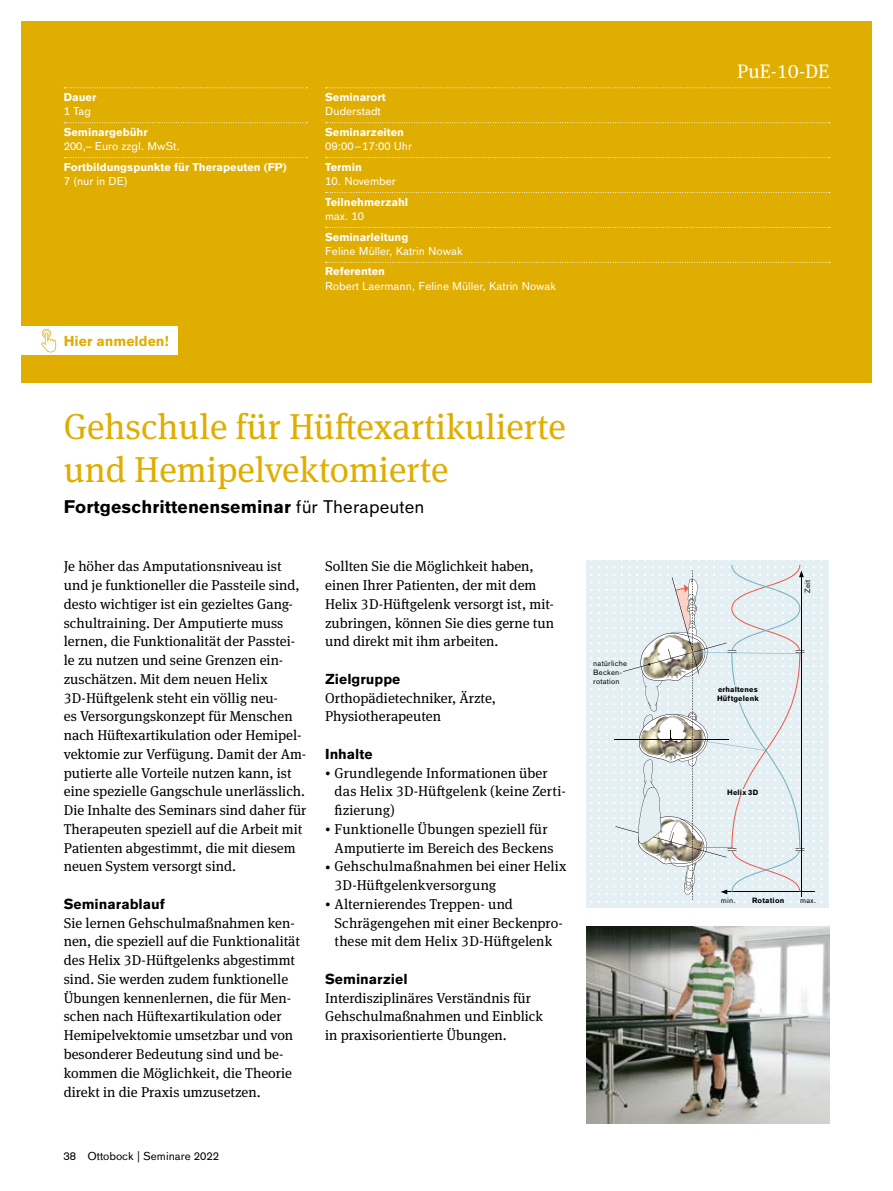
<style>
.page{position:relative;width:893px;height:1191px;background:#fff}
.page>*{position:absolute;margin:0;border:0;box-sizing:border-box;transform-origin:0 0}
.t1{font:36px/43.2px "OBO Serif";color:#e0ae00}
.t2{font:19.5px "OBO Serif";color:#fff}
.t3{font:700 18px "OBO Sans";letter-spacing:.005em;color:#000}
.t4{font:14.25px/18.8px "OBO Serif";color:#000}
.t5{font:700 14.25px "OBO Sans";color:#000}
.t6{font:700 14.25px "OBO Sans";color:#e0ae00}
.t7{font:11.25px "OBO Sans";color:#fff}
.t8{font:700 11.25px "OBO Sans";color:#fff}
.t9{font:11.25px "OBO Sans";color:#000}
.t10{font:7.5px/9px "OBO Sans";letter-spacing:.02em;color:#000}
.t11{font:700 7.5px/9px "OBO Sans";letter-spacing:.02em;color:#000}
.s1{font-weight:400}
.s2{font-size:10.65px}
</style>
<div class="page">
<img style="left:586px;top:926px;width:243px;height:197px">
<div style="left:21px;top:21px;width:851px;height:362px;background:#e0ae00"></div>
<svg style="left:64px;top:87px;width:243px;height:1px"></svg>
<svg style="left:64px;top:122px;width:243px;height:1px"></svg>
<svg style="left:64px;top:157px;width:243px;height:1px"></svg>
<svg style="left:326px;top:87px;width:504px;height:1px"></svg>
<svg style="left:326px;top:122px;width:504px;height:1px"></svg>
<svg style="left:326px;top:157px;width:504px;height:1px"></svg>
<svg style="left:326px;top:192px;width:504px;height:1px"></svg>
<svg style="left:326px;top:227px;width:504px;height:1px"></svg>
<svg style="left:326px;top:262px;width:504px;height:1px"></svg>
<svg style="left:586px;top:561px;width:243px;height:342px;background:#dee7ea"></svg>
<div style="left:716px;top:685px;width:44px;height:17px;background:#e4eff4"></div>
<div style="left:727px;top:789px;width:31px;height:6px;background:#e4eff4"></div>
<div style="left:21px;top:326px;width:156px;height:29px;background:#fff"></div>
<svg style="left:41px;top:329px;width:15px;height:23px"></svg>
<p class="t8" style="left:64px;top:90px;width:34px">Dauer</p>
<p class="t7" style="left:64px;top:105px;width:29px">1 Tag</p>
<p class="t8" style="left:64px;top:125px;width:85px">Seminargebühr</p>
<p class="t7" style="left:64px;top:140px;width:118px">200,– Euro zzgl. MwSt.</p>
<p class="t8" style="left:64px;top:160px;width:224px">Fortbildungspunkte für Therapeuten (FP)</p>
<p class="t7" style="left:64px;top:175px;width:66px">7 (nur in DE)</p>
<p class="t6" style="left:64px;top:333px;width:107px">Hier anmelden!</p>
<p class="t8" style="left:325px;top:90px;width:62px">Seminarort</p>
<p class="t7" style="left:325px;top:105px;width:57px">Duderstadt</p>
<p class="t8" style="left:325px;top:125px;width:80px">Seminarzeiten</p>
<p class="t7" style="left:325px;top:140px;width:88px">09:00–17:00 Uhr</p>
<p class="t8" style="left:325px;top:160px;width:38px">Termin</p>
<p class="t7" style="left:325px;top:175px;width:72px">10. November</p>
<p class="t8" style="left:325px;top:195px;width:85px">Teilnehmerzahl</p>
<p class="t7" style="left:325px;top:209px;width:40px">max. 10</p>
<p class="t8" style="left:325px;top:230px;width:85px">Seminarleitung</p>
<p class="t7" style="left:325px;top:244px;width:139px">Feline Müller, Katrin Nowak</p>
<p class="t8" style="left:325px;top:265px;width:61px">Referenten</p>
<p class="t7" style="left:325px;top:279px;width:233px">Robert Laermann, Feline Müller, Katrin Nowak</p>
<h1 class="t1" style="left:64px;top:405px;width:503px">Gehschule für Hüftexartikulierte und Hemipelvektomierte</h1>
<p class="t3" style="left:64px;top:496px;width:362px">Fortgeschrittenenseminar <span class="s1">für Therapeuten</span></p>
<p class="t4" style="left:64px;top:557px;width:244px">Je höher das Amputationsniveau ist und je funktioneller die Passteile sind, desto wichtiger ist ein gezieltes Gang&shy;schultraining. Der Amputierte muss lernen, die Funktionalität der Passtei&shy;le zu nutzen und seine Grenzen ein&shy;zuschätzen. Mit dem neuen Helix 3D-Hüftgelenk steht ein völlig neu-<br>es Versorgungskonzept für Menschen nach Hüftexartikulation oder Hemipel&shy;vektomie zur Verfügung. Damit der Am&shy;putierte alle Vorteile nutzen kann, ist eine spezielle Gangschule unerlässlich.<br>Die Inhalte des Seminars sind daher für Therapeuten speziell auf die Arbeit mit Patienten abgestimmt, die mit diesem neuen System versorgt sind.</p>
<p class="t5" style="left:64px;top:895px;width:103px">Seminarablauf</p>
<p class="t4" style="left:64px;top:913px;width:238px">Sie lernen Gehschulmaßnahmen ken&shy;nen, die speziell auf die Funktionalität des Helix 3D-Hüftgelenks abgestimmt sind. Sie werden zudem funktionelle Übungen kennenlernen, die für Men&shy;schen nach Hüftexartikulation oder Hemipelvektomie umsetzbar und von besonderer Bedeutung sind und be&shy;kommen die Möglichkeit, die Theorie direkt in die Praxis umzusetzen.</p>
<p class="t4" style="left:325px;top:557px;width:230px">Sollten Sie die Möglichkeit haben, einen Ihrer Patienten, der mit dem Helix 3D-Hüftgelenk versorgt ist, mit&shy;zubringen, können Sie dies gerne tun und direkt mit ihm arbeiten.</p>
<p class="t5" style="left:325px;top:670px;width:77px">Zielgruppe</p>
<p class="t4" style="left:325px;top:688px;width:173px">Orthopädietechniker, Ärzte,<br>Physiotherapeuten</p>
<p class="t5" style="left:325px;top:745px;width:49px">Inhalte</p>
<p class="t4" style="left:334px;top:763px;width:233px;text-indent:-9px"><span class="s2">•</span> Grundlegende Informationen über das Helix 3D-Hüftgelenk (keine Zerti&shy;fizierung)</p>
<p class="t4" style="left:334px;top:819px;width:221px;text-indent:-9px"><span class="s2">•</span> Funktionelle Übungen speziell für<br>Amputierte im Bereich des Beckens</p>
<p class="t4" style="left:334px;top:857px;width:234px;text-indent:-9px"><span class="s2">•</span> Gehschulmaßnahmen bei einer Helix<br>3D-Hüftgelenkversorgung</p>
<p class="t4" style="left:334px;top:894px;width:230px;text-indent:-9px"><span class="s2">•</span> Alternierendes Treppen- und<br>Schrägengehen mit einer Beckenpro&shy;these mit dem Helix 3D-Hüftgelenk</p>
<p class="t5" style="left:325px;top:970px;width:84px">Seminarziel</p>
<p class="t4" style="left:325px;top:988px;width:219px">Interdisziplinäres Verständnis für<br>Gehschulmaßnahmen und Einblick in praxisorientierte Übungen.</p>
<p class="t9" style="left:64px;top:1149px;width:157px">38 Ottobock | Seminare 2022</p>
<p class="t10" style="left:593px;top:659px;width:35px">natürliche<br>Becken&shy;rotation</p>
<h2 class="t2" style="left:737px;top:60px;width:94px">PuE-10-DE</h2>
<p class="t11" style="left:717px;top:685px;width:43px">erhaltenes<br>Hüftgelenk</p>
<p class="t11" style="left:727px;top:787px;width:33px">Helix 3D</p>
<p class="t10" style="left:803px;top:593px;width:15px;rotate:-90deg">Zeit</p>
<p class="t10" style="left:721px;top:895px;width:16px">min.</p>
<p class="t11" style="left:752px;top:895px;width:34px">Rotation</p>
<p class="t10" style="left:800px;top:895px;width:18px">max.</p>
</div>
